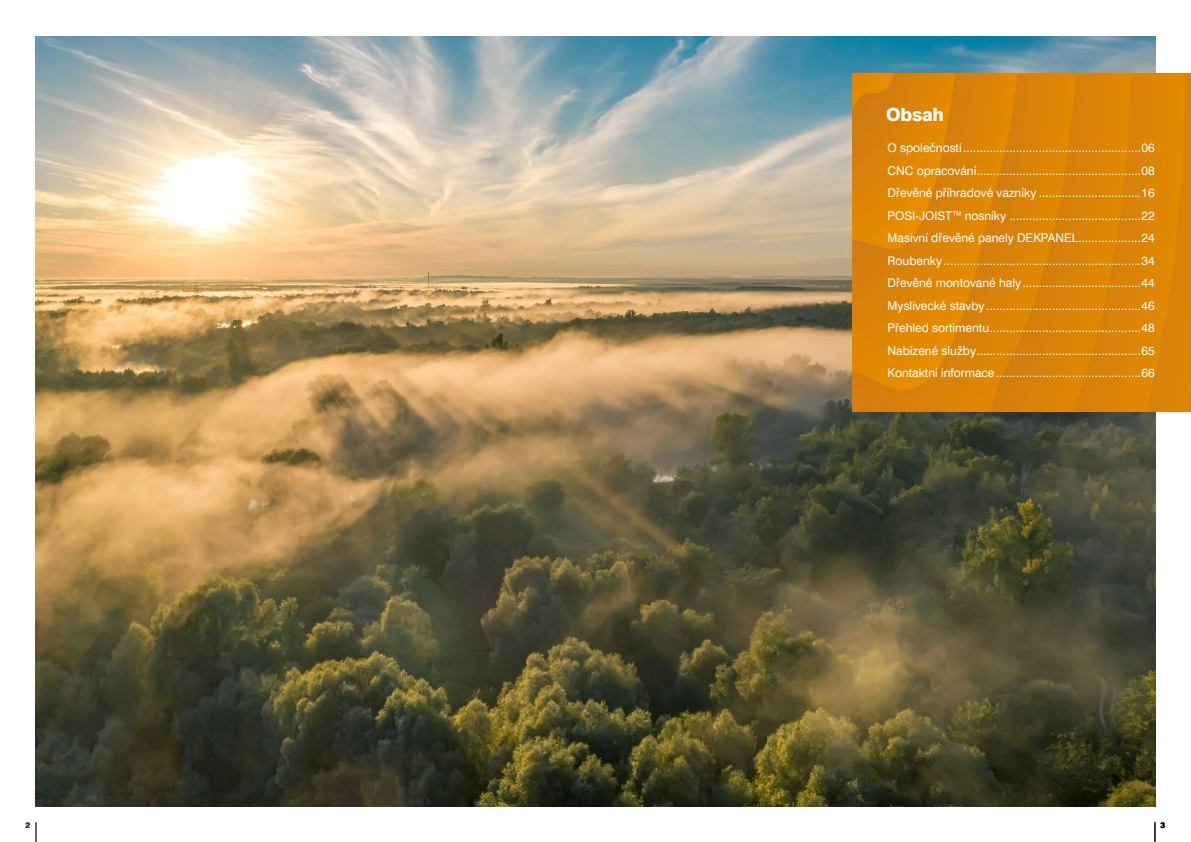
<style>
.page{position:relative;width:1191px;height:842px;background:#fff}
.page>*{position:absolute;margin:0;border:0;box-sizing:border-box;transform-origin:0 0}
.t1{font:800 18.2px "Swiss 721 TL";letter-spacing:-.02em;color:#fff}
.t2{font:12px/22.5px "Swiss 721 TL";color:#fff;text-align:justify}
.t3{font:800 8px "Swiss 721 TL";color:#383937}
.t4{font:800 8px "Swiss 721 TL";color:#000}
</style>
<div class="page">
<img style="left:36px;top:36px;width:1119px;height:770px">
<svg style="left:36px;top:822px;width:1px;height:20px"></svg>
<svg style="left:1154px;top:822px;width:1px;height:20px"></svg>
<img style="left:852px;top:74px;width:339px;height:337px">
<h1 class="t1" style="left:886px;top:102px;width:59px">Obsah</h1>
<p class="t2" style="left:887px;top:137px;width:269px">O společnosti......................................................06<br>CNC opracování..................................................08<br>Dřevěné příhradové vazníky ...............................16<br>POSI-JOIST™ nosníky ........................................22<br>Masivní dřevěné panely DEKPANEL...................24<br>Roubenky............................................................34<br>Dřevěné montované haly....................................44<br>Myslivecké stavby ...............................................46<br>Přehled sortimentu..............................................48<br>Nabízené služby..................................................65<br>Kontaktní informace ............................................66</p>
<p class="t3" style="left:26px;top:820px;width:6px">2</p>
<p class="t4" style="left:1160px;top:820px;width:6px">3</p>
</div>
